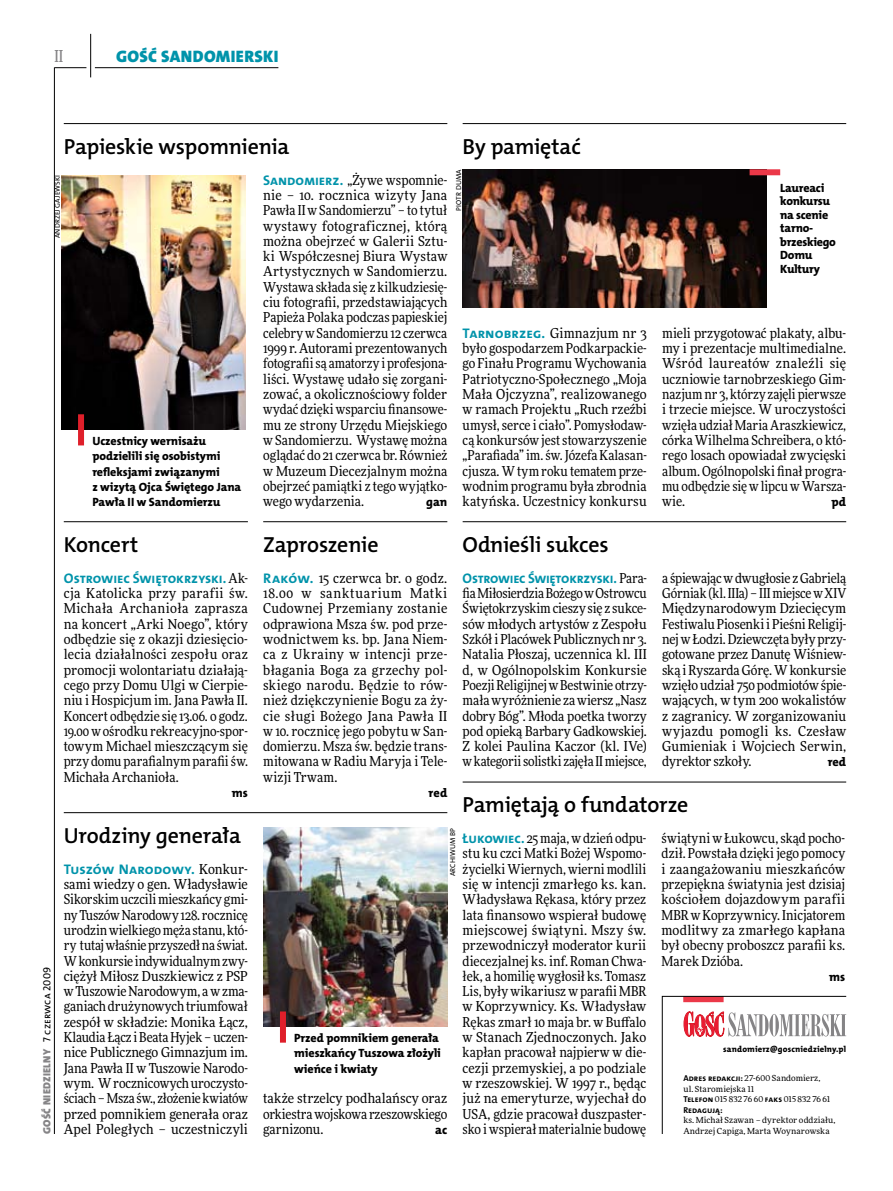
<style>
.page{position:relative;width:893px;height:1191px;background:#fff}
.page>*{position:absolute;margin:0;border:0;box-sizing:border-box;transform-origin:0 0}
.t1{font:21.9px "The Mix HP6 Se Bld";letter-spacing:-.01em;color:#000}
.t2{font:16.65px "The Mix HP9 Blk";letter-spacing:.02em;color:#0093aa}
.t3{font:500 16.5px "Freeday Narrow";color:#858486;scale:.9 1}
.t4{font:13.95px "The Mix HP7 Bld";letter-spacing:-.01em;color:#0093aa}
.t5{font:13.65px/15.3px "Freeday Narrow News";color:#000;text-align:justify}
.t6{font:12.3px "The Mix HP8 Ex Bld";letter-spacing:.005em;color:#000}
.t7{font:12px/15.3px "The Mix HP8 Ex Bld";letter-spacing:-.005em;color:#000}
.t8{font:10.5px "The Mix HP9 Blk";letter-spacing:.025em;color:#858486}
.t9{font:8.55px "The Mix HP8 Ex Bld";letter-spacing:.03em;color:#000}
.t10{font:8.55px "The Mix HP7 Bld";color:#000}
.t11{font:8.4px/10.5px "Freeday News";letter-spacing:.01em;color:#000}
.t12{font:7.2px "The Mix HP5 Plain";letter-spacing:.025em;color:#000}
.s1{font-family:"The Mix HP7 Bld";font-size:13.95px;color:#0093aa}
.s2{font-family:"Freeday Narrow News";font-size:13.65px;color:#000}
.s3{font-family:"The Mix HP5 Plain";color:#000}
.s4{font-family:"The Mix HP7 Bld";font-size:8.55px}
</style>
<div class="page">
<hr style="left:54px;top:67px;width:1px;height:1067px;background:#000">
<hr style="left:90px;top:34px;width:1px;height:43px;background:#000">
<hr style="left:54px;top:67px;width:32px;height:1px;background:#000">
<hr style="left:95px;top:67px;width:183px;height:1px;background:#000">
<svg style="left:662px;top:996px;width:185px;height:138px"></svg>
<hr style="left:64px;top:123px;width:383px;height:1px;background:#000">
<img style="left:61px;top:175px;width:184px;height:254px">
<div style="left:78px;top:414px;width:6px;height:31px;background:#df1f2a"></div>
<hr style="left:64px;top:521px;width:184px;height:1px;background:#000">
<img style="left:463px;top:169px;width:303px;height:138px">
<hr style="left:64px;top:812px;width:383px;height:1px;background:#000">
<img style="left:263px;top:827px;width:184px;height:199px">
<div style="left:280px;top:1011px;width:6px;height:31px;background:#df1f2a"></div>
<hr style="left:463px;top:521px;width:383px;height:1px;background:#000">
<hr style="left:463px;top:781px;width:383px;height:1px;background:#000">
<hr style="left:263px;top:521px;width:184px;height:1px;background:#000">
<hr style="left:463px;top:123px;width:383px;height:1px;background:#000">
<div style="left:750px;top:169px;width:30px;height:6px;background:#eb3848"></div>
<p class="t3" style="left:54px;top:46px;width:11px">II</p>
<p class="t2" style="left:116px;top:46px;width:164px">GOŚĆ SANDOMIERSKI</p>
<h1 class="t1" style="left:463px;top:132px;width:120px">By pamiętać</h1>
<h1 class="t1" style="left:64px;top:132px;width:227px">Papieskie wspomnienia</h1>
<p class="t5" style="left:263px;top:172px;width:186px"><span class="s1">Sandomierz.</span> „Żywe wspomnie&shy;nie – 10. rocznica wizyty Jana Pawła II w Sandomierzu” – to tytuł wystawy fotograficznej, którą można obejrzeć w Galerii Sztu&shy;ki Współczesnej Biura Wystaw Artystycznych w Sandomierzu.<br>Wystawa składa się z kilkudziesię&shy;ciu fotografii, przedstawiających Papieża Polaka podczas papieskiej celebry w Sandomierzu 12 czerwca 1999 r. Autorami prezentowanych fotografii są amatorzy i profesjona&shy;liści. Wystawę udało się zorgani&shy;zować, a okolicznościowy folder wydać dzięki wsparciu finansowe&shy;mu ze strony Urzędu Miejskiego w Sandomierzu. Wystawę można oglądać do 21 czerwca br. Również w Muzeum Diecezjalnym można obejrzeć pamiątki z tego wyjątko&shy;wego wydarzenia.</p>
<p class="t12" style="left:454px;top:210px;width:42px;rotate:-90deg">Piotr Duma</p>
<p class="t12" style="left:53px;top:238px;width:65px;rotate:-90deg">Andrzej Gajewski</p>
<p class="t7" style="left:780px;top:181px;width:57px;line-height:13.5px">Laureaci konkursu na scenie tarno&shy;brzeskiego<br>Domu<br>Kultury</p>
<p class="t5" style="left:463px;top:325px;width:186px"><span class="s1">Tarnobrzeg.</span> Gimnazjum nr 3 było gospodarzem Podkarpackie&shy;go Finału Programu Wychowania Patriotyczno-Społecznego „Moja Mała Ojczyzna”, realizowanego w ramach Projektu „Ruch rzeźbi umysł, serce i ciało”. Pomysłodaw&shy;cą konkursów jest stowarzyszenie „Parafiada” im. św. Józefa Kalasan&shy;cjusza. W tym roku tematem prze&shy;wodnim programu była zbrodnia katyńska. Uczestnicy konkursu</p>
<p class="t5" style="left:662px;top:325px;width:186px">mieli przygotować plakaty, albu&shy;my i prezentacje multimedialne.<br>Wśród laureatów znaleźli się uczniowie tarnobrzeskiego Gim&shy;nazjum nr 3, którzy zajęli pierwsze i trzecie miejsce. W uroczystości wzięła udział Maria Araszkiewicz, córka Wilhelma Schreibera, o któ&shy;rego losach opowiadał zwycięski album. Ogólnopolski finał progra&shy;mu odbędzie się w lipcu wWarsza&shy;wie.</p>
<p class="t7" style="left:92px;top:433px;width:150px">Uczestnicy wernisażu podzielili się osobistymi refleksjami związanymi<br>z wizytą Ojca Świętego Jana<br>Pawła II w Sandomierzu</p>
<h1 class="t1" style="left:64px;top:530px;width:76px">Koncert</h1>
<p class="t4" style="left:64px;top:569px;width:186px">Ostrowiec Świętokrzyski. <span class="s2">Ak-</span></p>
<p class="t5" style="left:64px;top:585px;width:186px">cja Katolicka przy parafii św.<br>Michała Archanioła zaprasza na koncert „Arki Noego”, który odbędzie się z okazji dziesięcio&shy;lecia działalności zespołu oraz promocji wolontariatu działają&shy;cego przy Domu Ulgi w Cierpie&shy;niu i Hospicjum im. Jana Pawła II.<br>Koncert odbędzie się 13.06. o godz.<br>19.00 w ośrodku rekreacyjno-spor&shy;towym Michael mieszczącym się przy domu parafialnym parafii św.<br>Michała Archanioła.</p>
<p class="t6" style="left:232px;top:785px;width:18px">ms</p>
<p class="t6" style="left:831px;top:494px;width:16px">pd</p>
<p class="t6" style="left:426px;top:494px;width:23px">gan</p>
<h1 class="t1" style="left:463px;top:530px;width:147px">Odnieśli sukces</h1>
<p class="t4" style="left:463px;top:569px;width:186px">Ostrowiec Świętokrzyski. <span class="s2">Para-</span></p>
<p class="t5" style="left:463px;top:585px;width:186px">fia Miłosierdzia Bożego wOstrowcu Świętokrzyskim cieszy się z sukce&shy;sów młodych artystów z Zespołu Szkół i Placówek Publicznych nr 3.<br>Natalia Płoszaj, uczennica kl. III d, w Ogólnopolskim Konkursie Poezji Religijnej wBestwinie otrzy&shy;mała wyróżnienie za wiersz „Nasz dobry Bóg”. Młoda poetka tworzy pod opieką Barbary Gadkowskiej.<br>Z kolei Paulina Kaczor (kl. IVe) wkategorii solistki zajęła II miejsce,</p>
<h1 class="t1" style="left:263px;top:530px;width:117px">Zaproszenie</h1>
<p class="t5" style="left:263px;top:570px;width:186px"><span class="s1">Raków.</span> 15 czerwca br. o godz.<br>18.00 w sanktuarium Matki Cudownej Przemiany zostanie odprawiona Msza św. pod prze&shy;wodnictwem ks. bp. Jana Niem&shy;ca z Ukrainy w intencji prze&shy;błagania Boga za grzechy pol&shy;skiego narodu. Będzie to rów&shy;nież dziękczynienie Bogu za ży&shy;cie sługi Bożego Jana Pawła II w 10. rocznicę jego pobytu w San&shy;domierzu. Msza św. będzie trans&shy;mitowana w Radiu Maryja i Tele&shy;wizji Trwam.</p>
<p class="t6" style="left:429px;top:785px;width:20px">red</p>
<p class="t5" style="left:662px;top:570px;width:186px">a śpiewając wdwugłosie zGabrielą Górniak (kl. IIIa) – III miejsce wXIV Międzynarodowym Dziecięcym Festiwalu Piosenki i Pieśni Religij&shy;nej w Łodzi. Dziewczęta były przy&shy;gotowane przez Danutę Wiśniew&shy;ską i Ryszarda Górę. W konkursie wzięło udział 750 podmiotów śpie&shy;wających, w tym 200 wokalistów z zagranicy. W zorganizowaniu wyjazdu pomogli ks. Czesław Gumieniak i Wojciech Serwin, dyrektor szkoły.</p>
<p class="t6" style="left:828px;top:754px;width:20px">red</p>
<h1 class="t1" style="left:463px;top:791px;width:227px">Pamiętają o fundatorze</h1>
<p class="t5" style="left:463px;top:830px;width:185px"><span class="s1">Łukowiec.</span> 25 maja, w dzień odpu&shy;stu ku czci Matki Bożej Wspomo&shy;życielki Wiernych, wierni modlili się w intencji zmarłego ks. kan.<br>Władysława Rękasa, który przez lata finansowo wspierał budowę miejscowej świątyni. Mszy św. przewodniczył moderator kurii diecezjalnej ks. inf. Roman Chwa&shy;łek, a homilię wygłosił ks. Tomasz Lis, były wikariusz w parafii MBR w Koprzywnicy. Ks. Władysław Rękas zmarł 10 maja br. w Buffalo w Stanach Zjednoczonych. Jako kapłan pracował najpierw w die&shy;cezji przemyskiej, a po podziale w rzeszowskiej. W 1997 r., będąc już na emeryturze, wyjechał do USA, gdzie pracował duszpaster&shy;sko i wspierał materialnie budowę</p>
<p class="t5" style="left:662px;top:830px;width:185px">świątyni w Łukowcu, skąd pocho&shy;dził. Powstała dzięki jego pomocy i zaangażowaniu mieszkańców przepiękna światynia jest dzisiaj kościołem dojazdowym parafii MBR w Koprzywnicy. Inicjatorem modlitwy za zmarłego kapłana był obecny proboszcz parafii ks.<br>Marek Dzióba.</p>
<h1 class="t1" style="left:64px;top:821px;width:179px">Urodziny generała</h1>
<p class="t4" style="left:64px;top:860px;width:186px">Tuszów Narodowy. <span class="s2">Konkur-</span></p>
<p class="t5" style="left:64px;top:876px;width:186px">sami wiedzy o gen. Władysławie Sikorskim uczcili mieszkańcy gmi&shy;ny Tuszów Narodowy 128. rocznicę urodzin wielkiego męża stanu, któ&shy;ry tutaj właśnie przyszedł na świat.<br>Wkonkursie indywidualnym zwy&shy;ciężył Miłosz Duszkiewicz z PSP w Tuszowie Narodowym, a w zma&shy;ganiach drużynowych triumfował zespół w składzie: Monika Łącz, Klaudia Łącz iBeata Hyjek – uczen&shy;nice Publicznego Gimnazjum im.<br>Jana Pawła II w Tuszowie Narodo&shy;wym. Wrocznicowych uroczysto&shy;ściach – Msza św., złożenie kwiatów przed pomnikiem generała oraz Apel Poległych – uczestniczyli</p>
<p class="t12" style="left:448px;top:876px;width:50px;rotate:-90deg">archiwum bp</p>
<p class="t8" style="left:40px;top:1134px;width:169px;rotate:-90deg">GOŚĆ NIEDZIELNY <span class="s3">7 czerwca 2009</span></p>
<p class="t6" style="left:829px;top:968px;width:18px">ms</p>
<p class="t7" style="left:294px;top:1030px;width:148px">Przed pomnikiem generała mieszkańcy Tuszowa złożyli wieńce i kwiaty</p>
<p class="t9" style="left:723px;top:1043px;width:125px">sandomierz@goscniedzielny.pl</p>
<p class="t11" style="left:683px;top:1073px;width:148px"><span class="s4">Adres redakcji:</span> 27-600 Sandomierz, ul. Staromiejska 11<br><span class="s4">Telefon</span> 015 832 76 60 <span class="s4">faks</span> 015 832 76 61</p>
<p class="t10" style="left:683px;top:1104px;width:41px">Redagują:</p>
<p class="t11" style="left:683px;top:1115px;width:154px">ks. Michał Szawan – dyrektor oddziału,<br>Andrzej Capiga, Marta Woynarowska</p>
<p class="t5" style="left:263px;top:1090px;width:186px">także strzelcy podhalańscy oraz orkiestra wojskowa rzeszowskiego garnizonu.</p>
<p class="t6" style="left:435px;top:1122px;width:14px">ac</p>
</div>
